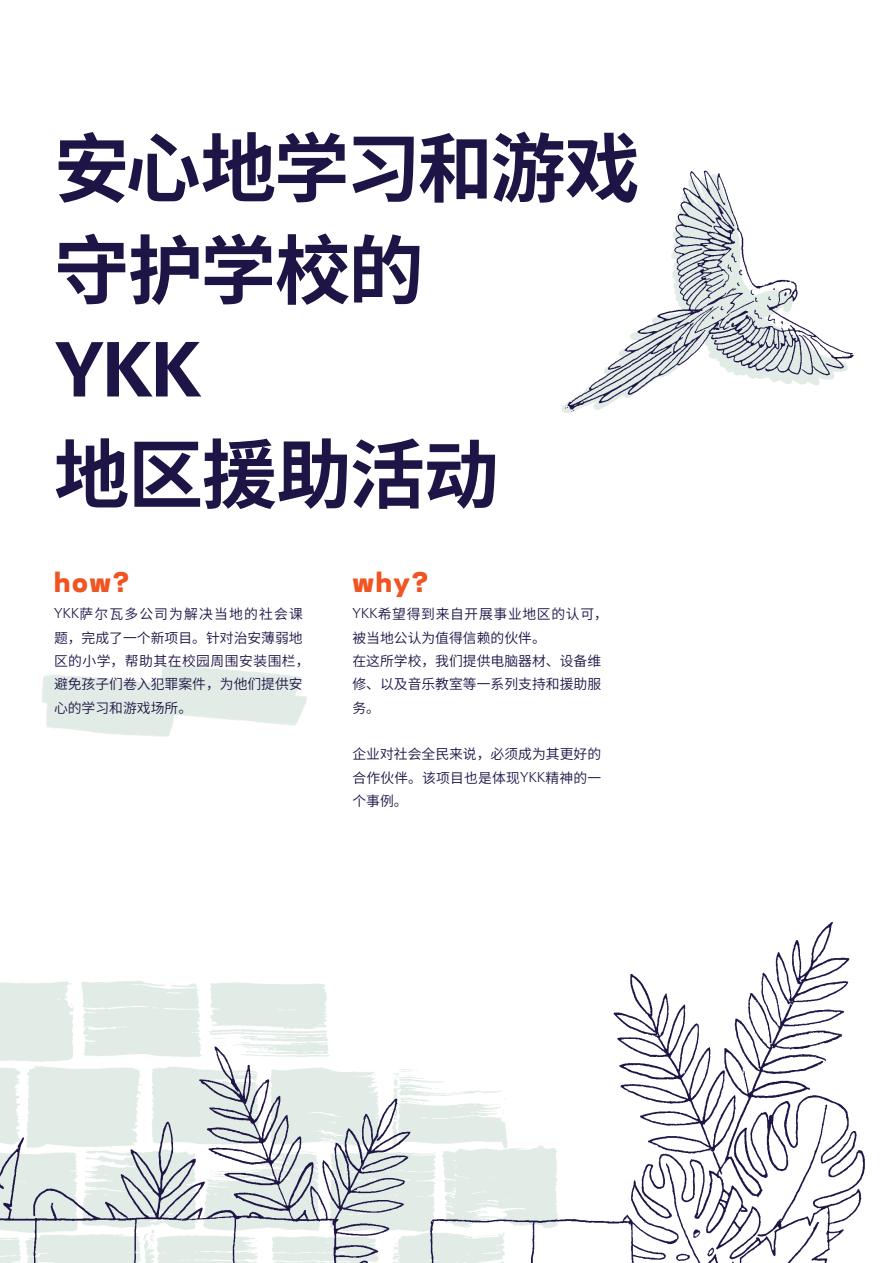
<style>
.page{position:relative;width:893px;height:1263px;background:#fff}
.page>*{position:absolute;margin:0;border:0;box-sizing:border-box;transform-origin:0 0}
.t1{font:700 75.45px/102px "Source Han Sans CN";letter-spacing:-.025em;color:#1e1445}
.t2{font:700 75.45px "Univers LT Std";color:#1e1445}
.t3{font:800 25.5px "Galaxie Polaris";letter-spacing:.07em;color:#f05422}
.t4{font:13.8px/23.4px "Source Han Sans CN";color:#1e1445}
.s1{font-family:"Univers LT Std";font-weight:300}
</style>
<div class="page">
<img style="left:42px;top:664px;width:265px;height:73px">
<img style="left:561px;top:170px;width:293px;height:243px">
<img style="left:0;top:921px;width:865px;height:342px">
<h1 class="t1" style="left:54px;top:119px;width:587px">安心地学习和游戏守护学校的</h1>
<h1 class="t2" style="left:54px;top:326px;width:149px">YKK</h1>
<h1 class="t1" style="left:54px;top:425px;width:446px">地区援助活动</h1>
<h2 class="t3" style="left:54px;top:560px;width:77px">how?</h2>
<h2 class="t3" style="left:352px;top:560px;width:77px">why?</h2>
<p class="t4" style="left:54px;top:603px;width:257px"><span class="s1">YKK</span>萨尔瓦多公司为解决当地的社会课题，完成了一个新项目。针对治安薄弱地区的小学，帮助其在校园周围安装围栏，避免孩子们卷入犯罪案件，为他们提供安心的学习和游戏场所。</p>
<p class="t4" style="left:352px;top:603px;width:257px"><span class="s1">YKK</span>希望得到来自开展事业地区的认可，被当地公认为值得信赖的伙伴。<br>在这所学校，我们提供电脑器材、设备维修、以及音乐教室等一系列支持和援助服务。</p>
<p class="t4" style="left:352px;top:743px;width:250px;text-align:justify">企业对社会全民来说，必须成为其更好的合作伙伴。该项目也是体现<span class="s1">YKK</span>精神的一个事例。</p>
</div>
